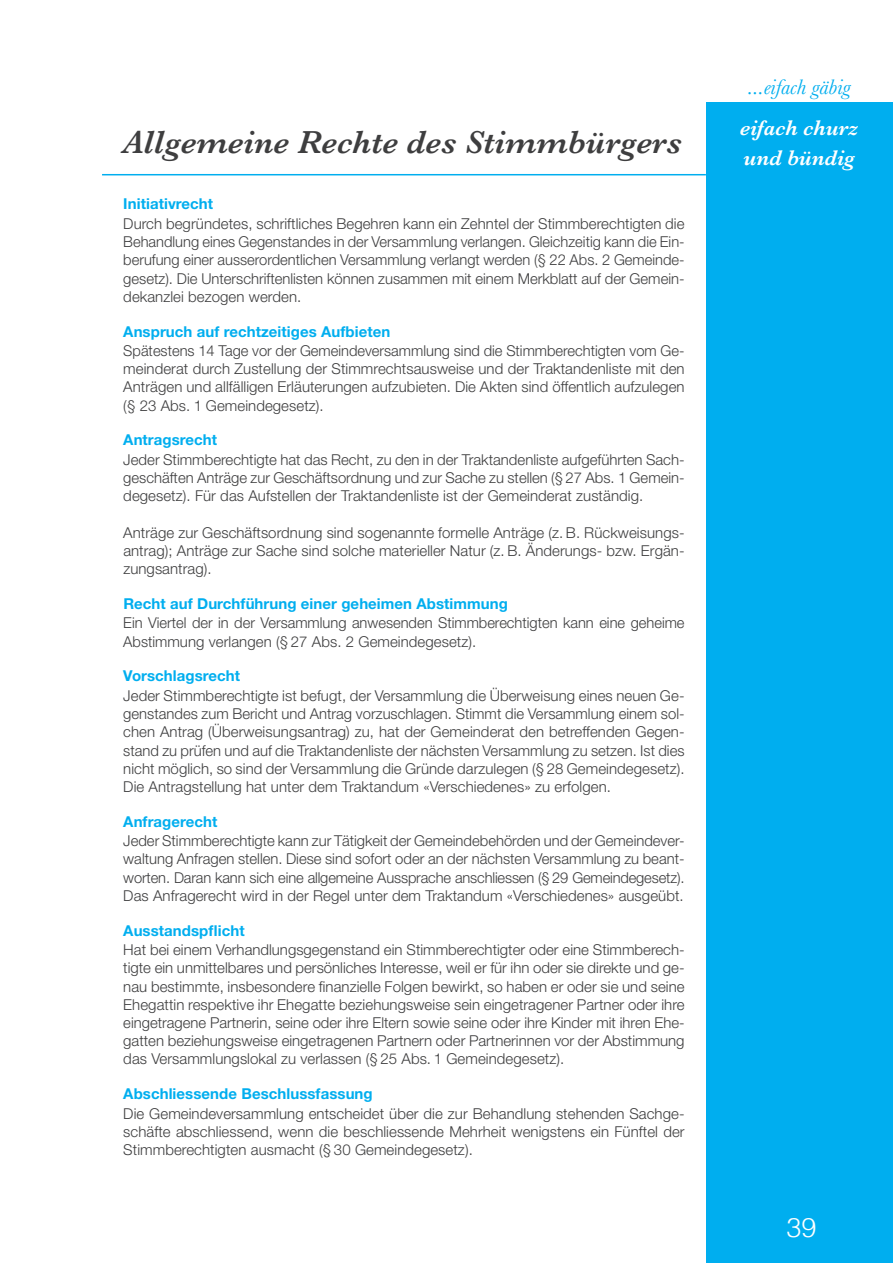
<style>
.page{position:relative;width:893px;height:1263px;background:#fff}
.page>*{position:absolute;margin:0;border:0;box-sizing:border-box;transform-origin:0 0}
.t1{font:italic 600 33px "Baskerville";letter-spacing:.005em;color:#3e3e3f}
.t2{font:300 27px "Helvetica";color:#fff}
.t3{font:italic 600 21.9px/30.9px "Baskerville";color:#fff}
.t4{font:italic 21.9px "Baskerville";color:#00aeef}
.t5{font:300 15px/18.1px "Helvetica Neue LT Std";letter-spacing:.005em;color:#3e3e3f;text-align:justify}
.t6{font:700 15px "Helvetica Neue LT Std";letter-spacing:.005em;color:#00aeef}
</style>
<div class="page">
<div style="left:706px;top:102px;width:187px;height:1161px;background:#00aeef"></div>
<hr style="left:102px;top:174px;width:604px;height:1px;background:#00aeef">
<h1 class="t1" style="left:123px;top:120px;width:560px">Allgemeine Rechte des Stimmbürgers</h1>
<p class="t6" style="left:123px;top:195px;width:91px">Initiativrecht</p>
<p class="t5" style="left:123px;top:214px;width:563px">Durch begründetes, schriftliches Begehren kann ein Zehntel der Stimmberechtigten die Behandlung eines Gegenstandes in der Versammlung verlangen. Gleichzeitig kann die Ein&shy;berufung einer ausserordentlichen Versammlung verlangt werden (§ 22 Abs. 2 Gemeinde&shy;gesetz). Die Unterschriftenlisten können zusammen mit einem Merkblatt auf der Gemein&shy;dekanzlei bezogen werden.</p>
<p class="t6" style="left:123px;top:322px;width:269px">Anspruch auf rechtzeitiges Aufbieten</p>
<p class="t5" style="left:123px;top:341px;width:563px">Spätestens 14 Tage vor der Gemeindeversammlung sind die Stimmberechtigten vom Ge&shy;meinderat durch Zustellung der Stimmrechtsausweise und der Traktandenliste mit den Anträgen und allfälligen Erläuterungen aufzubieten. Die Akten sind öffentlich aufzulegen (§ 23 Abs. 1 Gemeindegesetz).</p>
<p class="t6" style="left:123px;top:431px;width:95px">Antragsrecht</p>
<p class="t5" style="left:123px;top:450px;width:563px">Jeder Stimmberechtigte hat das Recht, zu den in der Traktandenliste aufgeführten Sach&shy;geschäften Anträge zur Geschäftsordnung und zur Sache zu stellen (§ 27 Abs. 1 Gemein&shy;degesetz). Für das Aufstellen der Traktandenliste ist der Gemeinderat zuständig.</p>
<p class="t5" style="left:123px;top:523px;width:563px">Anträge zur Geschäftsordnung sind sogenannte formelle Anträge (z. B. Rückweisungs&shy;antrag); Anträge zur Sache sind solche materieller Natur (z. B. Änderungs- bzw. Ergän&shy;zungsantrag).</p>
<p class="t6" style="left:123px;top:594px;width:386px">Recht auf Durchführung einer geheimen Abstimmung</p>
<p class="t5" style="left:123px;top:614px;width:563px">Ein Viertel der in der Versammlung anwesenden Stimmberechtigten kann eine geheime<br>Abstimmung verlangen (§ 27 Abs. 2 Gemeindegesetz).</p>
<p class="t6" style="left:123px;top:667px;width:118px">Vorschlagsrecht</p>
<p class="t5" style="left:123px;top:686px;width:563px">Jeder Stimmberechtigte ist befugt, der Versammlung die Überweisung eines neuen Ge&shy;genstandes zum Bericht und Antrag vorzuschlagen. Stimmt die Versammlung einem sol&shy;chen Antrag (Überweisungsantrag) zu, hat der Gemeinderat den betreffenden Gegen&shy;stand zu prüfen und auf die Traktandenliste der nächsten Versammlung zu setzen. Ist dies nicht möglich, so sind der Versammlung die Gründe darzulegen (§ 28 Gemeindegesetz).<br>Die Antragstellung hat unter dem Traktandum «Verschiedenes» zu erfolgen.</p>
<p class="t6" style="left:123px;top:812px;width:96px">Anfragerecht</p>
<p class="t5" style="left:123px;top:831px;width:563px">Jeder Stimmberechtigte kann zur Tätigkeit der Gemeindebehörden und der Gemeindever&shy;waltung Anfragen stellen. Diese sind sofort oder an der nächsten Versammlung zu beant&shy;worten. Daran kann sich eine allgemeine Aussprache anschliessen (§ 29 Gemeindegesetz).<br>Das Anfragerecht wird in der Regel unter dem Traktandum «Verschiedenes» ausgeübt.</p>
<p class="t6" style="left:123px;top:921px;width:123px">Ausstandspflicht</p>
<p class="t5" style="left:123px;top:940px;width:563px">Hat bei einem Verhandlungsgegenstand ein Stimmberechtigter oder eine Stimmberech&shy;tigte ein unmittelbares und persönliches Interesse, weil er für ihn oder sie direkte und ge&shy;nau bestimmte, insbesondere finanzielle Folgen bewirkt, so haben er oder sie und seine Ehegattin respektive ihr Ehegatte beziehungsweise sein eingetragener Partner oder ihre eingetragene Partnerin, seine oder ihre Eltern sowie seine oder ihre Kinder mit ihren Ehe&shy;gatten beziehungsweise eingetragenen Partnern oder Partnerinnen vor der Abstimmung das Versammlungslokal zu verlassen (§ 25 Abs. 1 Gemeindegesetz).</p>
<p class="t6" style="left:123px;top:1084px;width:251px">Abschliessende Beschlussfassung</p>
<p class="t5" style="left:123px;top:1104px;width:563px">Die Gemeindeversammlung entscheidet über die zur Behandlung stehenden Sachge&shy;schäfte abschliessend, wenn die beschliessende Mehrheit wenigstens ein Fünftel der Stimmberechtigten ausmacht (§ 30 Gemeindegesetz).</p>
<h3 class="t4" style="left:748px;top:72px;width:104px">...eifach gäbig</h3>
<h3 class="t3" style="left:740px;top:112px;width:120px">eifach churz und bündig</h3>
<h2 class="t2" style="left:786px;top:1204px;width:32px">39</h2>
</div>
